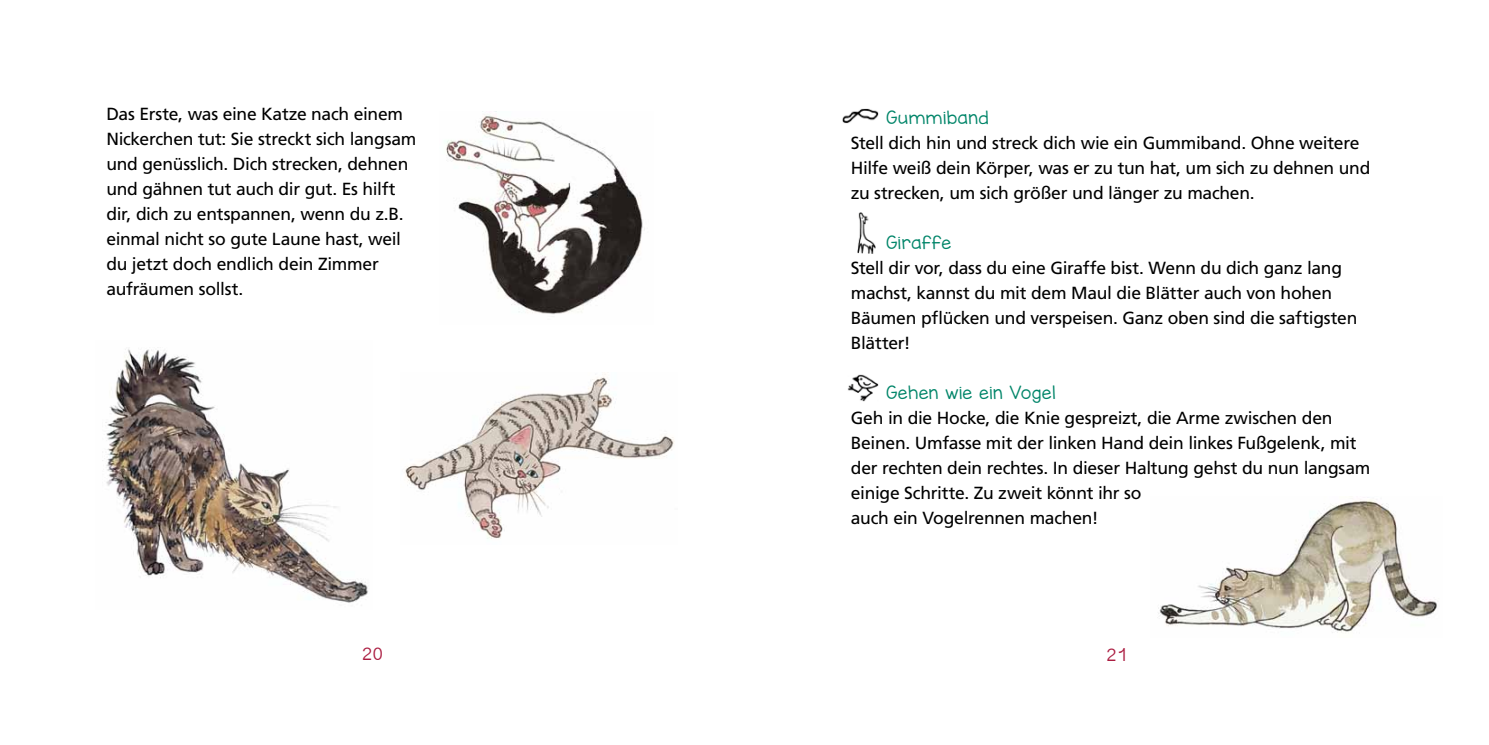
<style>
.page{position:relative;width:1489px;height:745px;background:#fff}
.page>*{position:absolute;margin:0;border:0;box-sizing:border-box;transform-origin:0 0}
.t1{font:18.12px "Gujarati Sangam MN";color:#ab1d41}
.t2{font:17.5px/25px "Frutiger";letter-spacing:-.02em;color:#000}
.t3{font:16.25px "KG Miss Kindergarten";letter-spacing:.055em;color:#008569}
.t4{font:15px "KG Miss Kindergarten";color:#ab1d41}
.s1{font-size:18.75px}
</style>
<div class="page">
<img style="left:102px;top:349px;width:266px;height:254px">
<img style="left:445px;top:115px;width:200px;height:200px">
<img style="left:405px;top:374px;width:270px;height:165px">
<img style="left:1158px;top:500px;width:279px;height:133px">
<img style="left:842px;top:109px;width:36px;height:14px">
<img style="left:857px;top:213px;width:18px;height:40px">
<img style="left:847px;top:374px;width:31px;height:27px">
<p class="t2" style="left:106px;top:101px;width:311px">Das Erste, was eine Katze nach einem Nickerchen tut: Sie streckt sich langsam und genüsslich. Dich strecken, dehnen und gähnen tut auch dir gut. Es hilft dir, dich zu entspannen, wenn du z.B. einmal nicht so gute Laune hast, weil du jetzt doch endlich dein Zimmer aufräumen sollst.</p>
<p class="t3" style="left:886px;top:106px;width:104px">Gummiband</p>
<p class="t2" style="left:850px;top:130px;width:521px">Stell dich hin und streck dich wie ein Gummiband. Ohne weitere<br>Hilfe weiß dein Körper, was er zu tun hat, um sich zu dehnen und zu strecken, um sich größer und länger zu machen.</p>
<p class="t3" style="left:886px;top:231px;width:66px">Giraffe</p>
<p class="t2" style="left:850px;top:255px;width:508px">Stell dir vor, dass du eine Giraffe bist. Wenn du dich ganz lang machst, kannst du mit dem Maul die Blätter auch von hohen Bäumen pflücken und verspeisen. Ganz oben sind die saftigsten Blätter!</p>
<p class="t3" style="left:886px;top:381px;width:171px">Gehen wie ein Vogel</p>
<p class="t2" style="left:850px;top:405px;width:521px">Geh in die Hocke, die Knie gespreizt, die Arme zwischen den Beinen. Umfasse mit der linken Hand dein linkes Fußgelenk, mit der rechten dein rechtes. In dieser Haltung gehst du nun langsam einige Schritte. Zu zweit könnt ihr so<br>auch ein Vogelrennen machen!</p>
<p class="t1" style="left:362px;top:643px;width:23px">20</p>
<p class="t1" style="left:1106px;top:643px;width:22px">2<span class="s1">1</span></p>
<p class="t4" style="left:363px;top:645px;width:20px">20</p>
<p class="t4" style="left:1110px;top:645px;width:14px">21</p>
</div>
